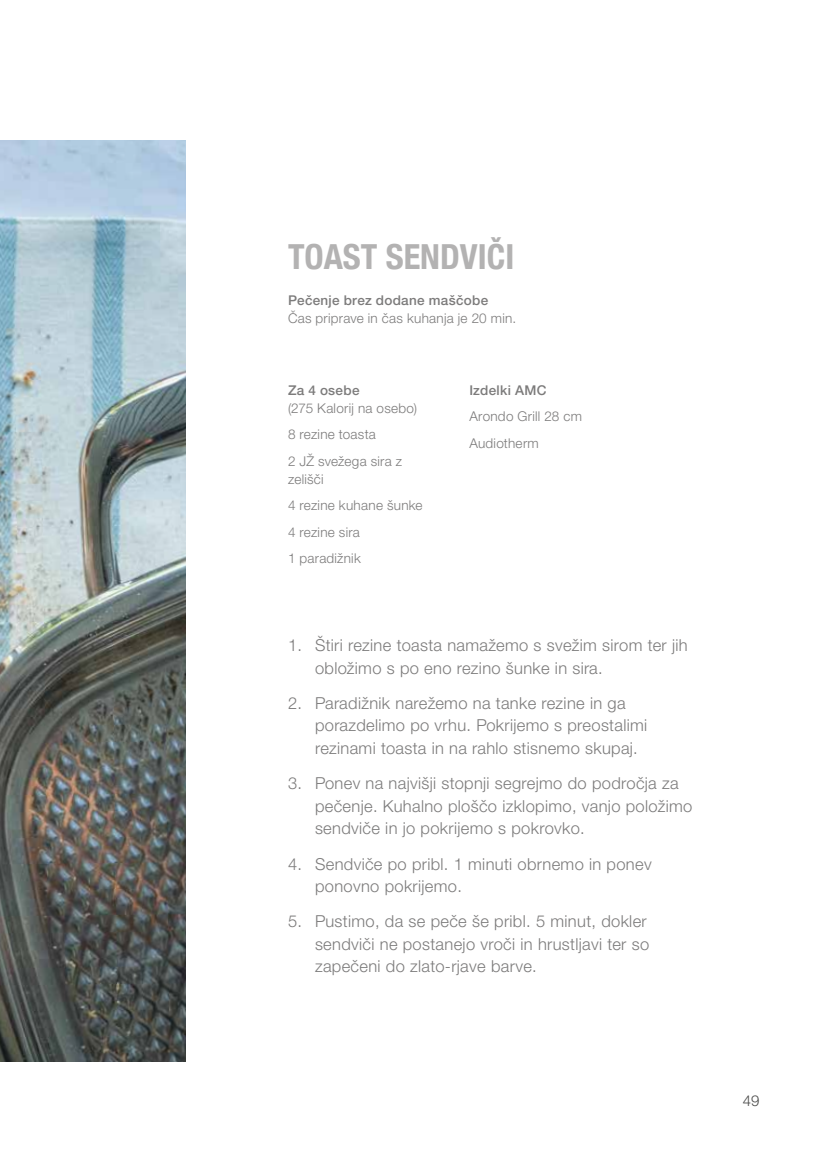
<style>
.page{position:relative;width:830px;height:1149px;background:#fff}
.page>*{position:absolute;margin:0;border:0;box-sizing:border-box;transform-origin:0 0}
.t1{font:700 condensed 34.5px "Helvetica Neue";color:#b3b2b2}
.t2{font:300 16.5px/22.5px "Helvetica Neue LTW1 G";letter-spacing:.02em;color:#7c7b7b}
.t3{font:300 15px "Helvetica Neue LTW1 G";color:#4a4a49}
.t4{font:300 13.5px/26.5px "Helvetica Neue LTW1 G";letter-spacing:.02em;color:#7c7b7b}
.t5{font:500 13.5px "Helvetica Neue LTW1 G";letter-spacing:.025em;color:#7c7b7b}
</style>
<div class="page">
<img style="left:0;top:140px;width:185px;height:921px">
<h1 class="t1" style="left:288px;top:228px;width:228px">TOAST SENDVIČI</h1>
<p class="t5" style="left:288px;top:292px;width:202px">Pečenje brez dodane maščobe</p>
<p class="t4" style="left:288px;top:305px;width:229px">Čas priprave in čas kuhanja je 20 min.</p>
<p class="t5" style="left:288px;top:381px;width:73px">Za 4 osebe</p>
<p class="t4" style="left:288px;top:394px;width:131px">(275 Kalorij na osebo)<br>8 rezine toasta<br>2 JŽ svežega sira z</p>
<p class="t4" style="left:288px;top:465px;width:136px">zelišči<br>4 rezine kuhane šunke<br>4 rezine sira<br>1 paradižnik</p>
<p class="t5" style="left:469px;top:381px;width:78px">Izdelki AMC</p>
<p class="t4" style="left:469px;top:403px;width:114px">Arondo Grill 28 cm<br>Audiotherm</p>
<p class="t2" style="left:315px;top:633px;width:374px;text-indent:-27px">1. Štiri rezine toasta namažemo s svežim sirom ter jih obložimo s po eno rezino šunke in sira.</p>
<p class="t2" style="left:315px;top:691px;width:333px;text-indent:-27px">2. Paradižnik narežemo na tanke rezine in ga porazdelimo po vrhu. Pokrijemo s preostalimi rezinami toasta in na rahlo stisnemo skupaj.</p>
<p class="t2" style="left:315px;top:771px;width:378px;text-indent:-27px">3. Ponev na najvišji stopnji segrejmo do področja za pečenje. Kuhalno ploščo izklopimo, vanjo položimo sendviče in jo pokrijemo s pokrovko.</p>
<p class="t2" style="left:315px;top:852px;width:338px;text-indent:-27px">4. Sendviče po pribl. 1 minuti obrnemo in ponev ponovno pokrijemo.</p>
<p class="t2" style="left:315px;top:909px;width:335px;text-indent:-27px">5. Pustimo, da se peče še pribl. 5 minut, dokler sendviči ne postanejo vroči in hrustljavi ter so zapečeni do zlato-rjave barve.</p>
<p class="t3" style="left:742px;top:1091px;width:18px">49</p>
</div>
